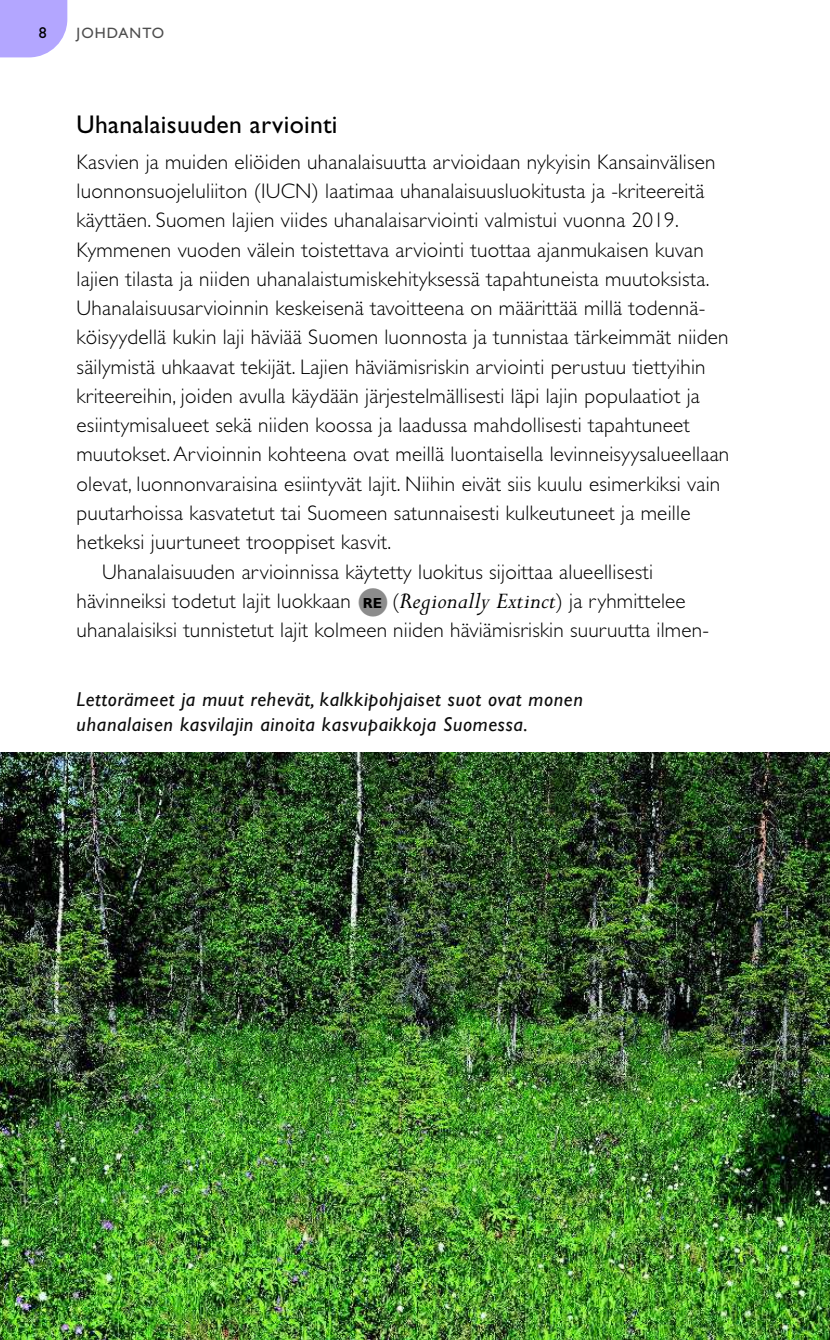
<style>
.page{position:relative;width:830px;height:1340px;background:#fff}
.page>*{position:absolute;margin:0;border:0;box-sizing:border-box;transform-origin:0 0}
.t1{font:italic 25.65px "Perpetua Std";letter-spacing:.005em;color:#000}
.t2{font:25.65px "Gill Sans Std";letter-spacing:.01em;color:#000}
.t3{font:300 21.15px "Gill Sans Std";letter-spacing:.01em;color:#000}
.t4{font:italic 20.25px/24.8px "Gill Sans Std";letter-spacing:.03em;color:#0d0d0d}
.t5{font:15.75px "Gill Sans Std";color:#000}
.t6{font:15.08px "Gill Sans Std";color:#4d4d4d}
.s1{color:#8c8c8c}
.s2{font-family:"Gill Sans Std";font-weight:700;font-style:normal;font-size:14.62px}
.s3{font-family:"Gill Sans Std";font-weight:300;font-style:normal;font-size:21.15px}
</style>
<div class="page">
<img style="left:0;top:753px;width:829px;height:586px">
<svg style="left:0;top:0;width:67px;height:57px;background:#b8acff"></svg>
<p class="t5" style="left:39px;top:24px;width:9px">8</p>
<p class="t6" style="left:77px;top:24px;width:55px">Joh danto</p>
<p class="t2" style="left:77px;top:109px;width:262px">Uhanalaisuuden arviointi</p>
<p class="t3" style="left:77px;top:150px;width:640px">Kasvien ja muiden eliöiden uhanalaisuutta arvioidaan nykyisin Kansainvälisen</p>
<p class="t3" style="left:77px;top:179px;width:629px">luonnonsuojeluliiton (IUCN) laatimaa uhanalaisuusluokitusta ja -kriteereitä</p>
<p class="t3" style="left:77px;top:208px;width:601px">käyttäen. Suomen lajien viides uhanalaisarviointi valmistui vuonna 2019.</p>
<p class="t3" style="left:77px;top:238px;width:628px">Kymmenen vuoden välein toistettava arviointi tuottaa ajanmukaisen kuvan</p>
<p class="t3" style="left:77px;top:267px;width:631px">lajien tilasta ja niiden uhanalaistumiskehityksessä tapahtuneista muutoksista.</p>
<p class="t3" style="left:77px;top:296px;width:630px">Uhanalaisuusarvioinnin keskeisenä tavoitteena on määrittää millä todennä-</p>
<p class="t3" style="left:77px;top:325px;width:653px">köisyydellä kukin laji häviää Suomen luonnosta ja tunnistaa tärkeimmät niiden</p>
<p class="t3" style="left:77px;top:355px;width:630px">säilymistä uhkaavat tekijät. Lajien häviämisriskin arviointi perustuu tiettyihin</p>
<p class="t3" style="left:77px;top:384px;width:624px">kriteereihin, joiden avulla käydään järjestelmällisesti läpi lajin populaatiot ja</p>
<p class="t3" style="left:77px;top:413px;width:614px">esiintymisalueet sekä niiden koossa ja laadussa mahdollisesti tapahtuneet</p>
<p class="t3" style="left:77px;top:442px;width:654px">muutokset. Arvioinnin kohteena ovat meillä luontaisella levinneisyysalueellaan</p>
<p class="t3" style="left:77px;top:472px;width:645px">olevat, luonnonvaraisina esiintyvät lajit. Niihin eivät siis kuulu esimerkiksi vain</p>
<p class="t3" style="left:77px;top:501px;width:615px">puutarhoissa kasvatetut tai Suomeen satunnaisesti kulkeutuneet ja meille</p>
<p class="t3" style="left:77px;top:530px;width:314px">hetkeksi juurtuneet trooppiset kasvit.</p>
<p class="t3" style="left:102px;top:559px;width:552px">Uhanalaisuuden arvioinnissa käytetty luokitus sijoittaa alueellisesti</p>
<p class="t3" style="left:77px;top:589px;width:313px">hävinneiksi todetut lajit luokkaan <span class="s1">●</span></p>
<p class="t1" style="left:363px;top:587px;width:324px"><span class="s2">RE</span> <span class="s3">(</span>Regionally Extinct<span class="s3">) ja ryhmittelee</span></p>
<p class="t3" style="left:77px;top:618px;width:633px">uhanalaisiksi tunnistetut lajit kolmeen niiden häviämisriskin suuruutta ilmen-</p>
<p class="t4" style="left:77px;top:687px;width:507px">Lettorämeet ja muut rehevät, kalkkipohjaiset suot ovat monen uhanalaisen kasvilajin ainoita kasvupaikkoja Suomessa.</p>
</div>
